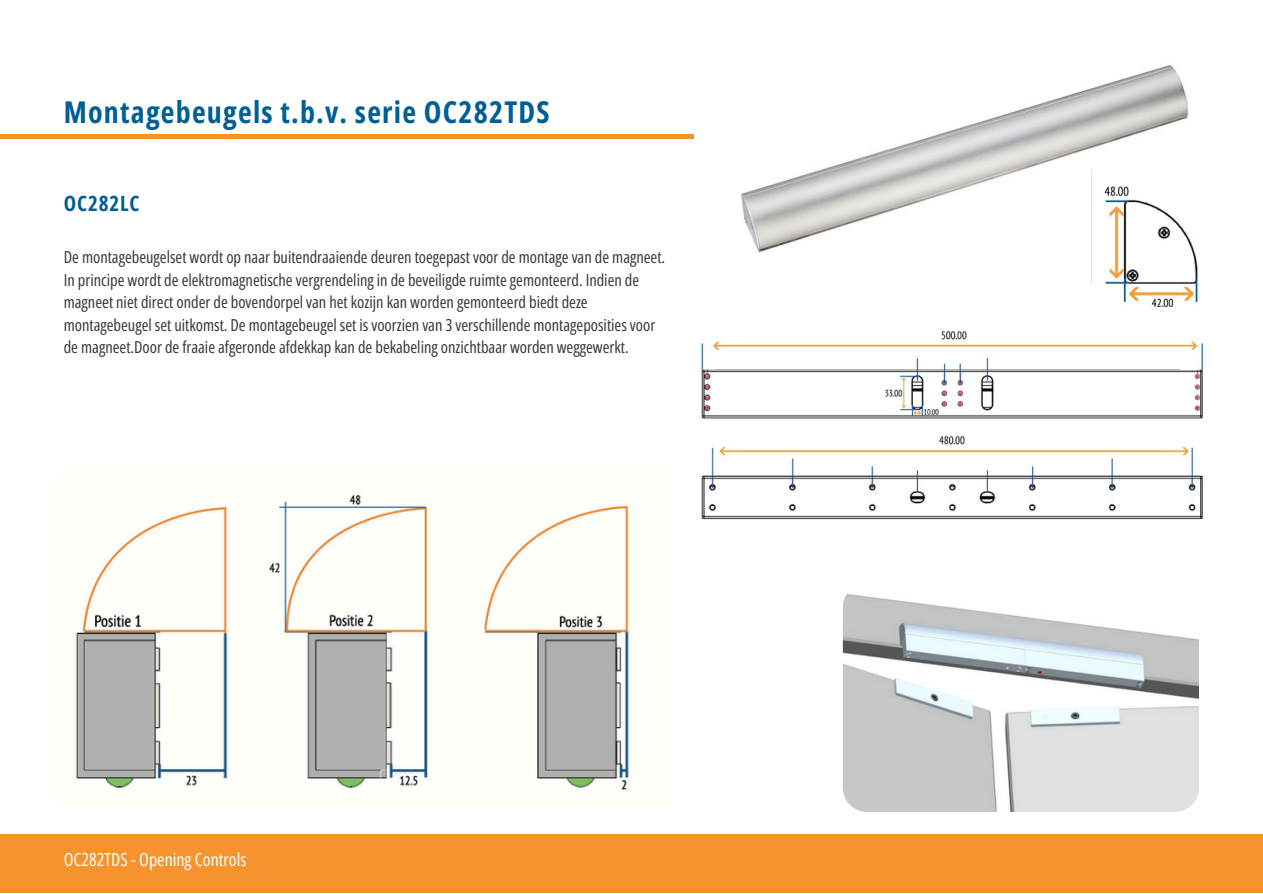
<style>
.page{position:relative;width:1263px;height:894px;background:#fff}
.page>*{position:absolute;margin:0;border:0;box-sizing:border-box;transform-origin:0 0}
.t1{font:700 30px "Open Sans Condensed";letter-spacing:.04em;color:#005f93}
.t2{font:700 21px "Open Sans Condensed";letter-spacing:.04em;color:#005f93}
.t3{font:18px "Open Sans Condensed";color:#fff}
.t4{font:16.5px/22.5px "Open Sans Condensed";color:#343839}
</style>
<div class="page">
<img style="left:76px;top:494px;width:553px;height:296px">
<div style="left:0;top:833px;width:1263px;height:59px;background:#f7932d"></div>
<div style="left:0;top:134px;width:723px;height:5px;background:#f8922d"></div>
<img style="left:701px;top:330px;width:502px;height:190px">
<img style="left:695px;top:65px;width:494px;height:212px">
<img style="left:843px;top:582px;width:356px;height:229px;border-radius:24px">
<img style="left:1092px;top:170px;width:106px;height:137px">
<svg style="left:705px;top:350px;width:11px;height:19px"></svg>
<svg style="left:1179px;top:350px;width:20px;height:19px"></svg>
<p class="t1" style="left:64px;top:91px;width:487px">Montagebeugels t.b.v. serie OC282TDS</p>
<p class="t2" style="left:64px;top:188px;width:77px">OC282LC</p>
<p class="t4" style="left:64px;top:245px;width:603px">De montagebeugelset wordt op naar buitendraaiende deuren toegepast voor de montage van de magneet.<br>In principe wordt de elektromagnetische vergrendeling in de beveiligde ruimte gemonteerd. Indien de magneet niet direct onder de bovendorpel van het kozijn kan worden gemonteerd biedt deze montagebeugel set uitkomst. De montagebeugel set is voorzien van 3 verschillende montageposities voor de magneet.Door de fraaie afgeronde afdekkap kan de bekabeling onzichtbaar worden weggewerkt.</p>
<p class="t3" style="left:64px;top:846px;width:184px">OC282TDS - Opening Controls</p>
</div>
